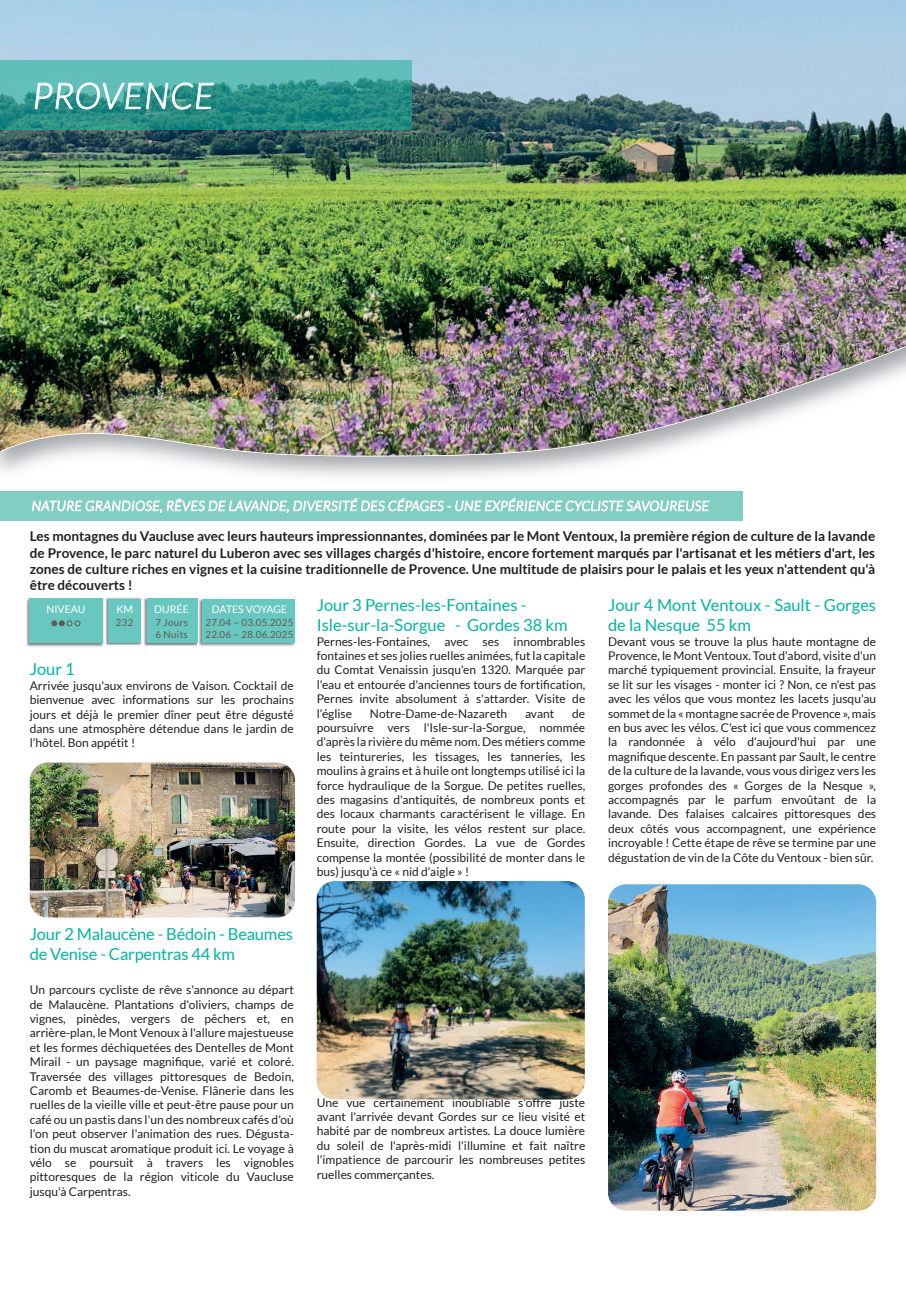
<style>
.page{position:relative;width:906px;height:1289px;background:#fff}
.page>*{position:absolute;margin:0;border:0;box-sizing:border-box;transform-origin:0 0}
.t1{font:italic 300 36px "Lato";letter-spacing:.03em;color:#fff}
.t2{font:16.5px/19.8px "Lato";color:#00b5a0}
.t3{font:700 13.5px/16.2px "Lato";color:#231f20;text-align:justify}
.t4{font:12px/14.4px "Lato";color:#231f20;text-align:justify}
.t5{font:10.5px "Lato";color:#fff}
.t6{font:10.5px "Lato";letter-spacing:-.02em;color:#fff}
.t7{font:9.75px/11.7px "Lato";letter-spacing:.03em;color:#605953}
</style>
<div class="page">
<img style="left:0;top:0;width:906px;height:456px">
<img style="left:26px;top:597px;width:269px;height:50px">
<div style="left:30px;top:598px;width:73px;height:44px;background:#68c7bf"></div>
<div style="left:108px;top:598px;width:33px;height:44px;background:#68c7bf"></div>
<div style="left:147px;top:598px;width:50px;height:44px;background:#68c7bf"></div>
<img style="left:197px;top:597px;width:2px;height:50px">
<img style="left:197px;top:598px;width:1px;height:44px">
<div style="left:203px;top:599px;width:92px;height:43px;background:#68c7bf"></div>
<svg style="left:51px;top:620px;width:29px;height:6px"></svg>
<div style="left:0;top:491px;width:742px;height:29px;background:#82cec2"></div>
<svg style="left:32px;top:498px;width:677px;height:15px"></svg>
<img style="left:0;top:61px;width:411px;height:69px">
<svg style="left:34px;top:77px;width:180px;height:40px"></svg>
<img style="left:317px;top:881px;width:268px;height:218px">
<img style="left:30px;top:762px;width:265px;height:155px">
<img style="left:608px;top:884px;width:268px;height:326px">
<h1 class="t1" style="left:32px;top:76px;width:183px">PROVENCE</h1>
<p class="t3" style="left:30px;top:528px;width:847px">Les montagnes du Vaucluse avec leurs hauteurs impressionnantes, dominées par le Mont Ventoux, la première région de culture de la lavande de Provence, le parc naturel du Luberon avec ses villages chargés d'histoire, encore fortement marqués par l'artisanat et les métiers d'art, les zones de culture riches en vignes et la cuisine traditionnelle de Provence. Une multitude de plaisirs pour le palais et les yeux n'attendent qu'à être découverts !</p>
<p class="t5" style="left:154px;top:603px;width:36px">DURÉE</p>
<p class="t5" style="left:46px;top:603px;width:40px">NIVEAU</p>
<p class="t5" style="left:116px;top:603px;width:18px">KM</p>
<p class="t7" style="left:116px;top:616px;width:19px">232</p>
<p class="t7" style="left:155px;top:616px;width:34px">7 Jours<br>6 Nuits</p>
<p class="t6" style="left:212px;top:603px;width:77px">DATES VOYAGE</p>
<p class="t7" style="left:205px;top:616px;width:90px">27.04 – 03.05.2025<br>22.06 – 28.06.2025</p>
<h2 class="t2" style="left:30px;top:659px;width:47px">Jour 1</h2>
<p class="t4" style="left:30px;top:678px;width:266px">Arrivée jusqu'aux environs de Vaison. Cocktail de bienvenue avec informations sur les prochains jours et déjà le premier dîner peut être dégusté dans une atmosphère détendue dans le jardin de l'hôtel. Bon appétit !</p>
<h2 class="t2" style="left:30px;top:924px;width:265px">Jour 2 Malaucène - Bédoin - Beaumes de Venise - Carpentras 44 km</h2>
<p class="t4" style="left:30px;top:982px;width:266px">Un parcours cycliste de rêve s'annonce au départ de Malaucène. Plantations d'oliviers, champs de vignes, pinèdes, vergers de pêchers et, en arrière-plan, le Mont Venoux à l'allure majestueuse et les formes déchiquetées des Dentelles de Mont Mirail - un paysage magnifique, varié et coloré.<br>Traversée des villages pittoresques de Bedoin, Caromb et Beaumes-de-Venise. Flânerie dans les ruelles de la vieille ville et peut-être pause pour un café ou un pastis dans l'un des nombreux cafés d'où l'on peut observer l'animation des rues. Dégusta&shy;tion du muscat aromatique produit ici. Le voyage à vélo se poursuit à travers les vignobles pittoresques de la région viticole du Vaucluse jusqu'à Carpentras.</p>
<h2 class="t2" style="left:317px;top:595px;width:252px">Jour 3 Pernes-les-Fontaines -<br>Isle-sur-la-Sorgue - Gordes 38 km</h2>
<p class="t4" style="left:317px;top:634px;width:270px">Pernes-les-Fontaines, avec ses innombrables fontaines et ses jolies ruelles animées, fut la capitale du Comtat Venaissin jusqu'en 1320. Marquée par l'eau et entourée d'anciennes tours de fortification, Pernes invite absolument à s'attarder. Visite de l'église</p>
<p class="t4" style="left:317px;top:706px;width:270px;text-indent:255px">de poursuivre vers l'Isle-sur-la-Sorgue, nommée d'après la rivière du même nom. Des métiers comme les teintureries, les tissages, les tanneries, les moulins à grains et à huile ont longtemps utilisé ici la force hydraulique de la Sorgue. De petites ruelles, des magasins d'antiquités, de nombreux ponts et des locaux charmants caractérisent le village. En route pour la visite, les vélos restent sur place.<br>Ensuite, direction Gordes. La vue de Gordes compense la montée (possibilité de monter dans le bus) jusqu'à ce « nid d'aigle » !</p>
<p class="t4" style="left:370px;top:706px;width:139px">Notre-Dame-de-Nazareth</p>
<p class="t4" style="left:525px;top:706px;width:31px">avant</p>
<p class="t4" style="left:317px;top:1094px;width:270px">Une vue certainement inoubliable s'offre juste avant l'arrivée devant Gordes sur ce lieu visité et habité par de nombreux artistes. La douce lumière du soleil de l'après-midi l'illumine et fait naître l'impatience de parcourir les nombreuses petites ruelles commerçantes.</p>
<h2 class="t2" style="left:608px;top:595px;width:270px">Jour 4 Mont Ventoux - Sault - Gorges de la Nesque 55 km</h2>
<p class="t4" style="left:608px;top:634px;width:270px">Devant vous se trouve la plus haute montagne de Provence, le Mont Ventoux. Tout d'abord, visite d'un marché typiquement provincial. Ensuite, la frayeur se lit sur les visages - monter ici ? Non, ce n'est pas avec les vélos que vous montez les lacets jusqu'au sommet de la « montagne sacrée de Provence », mais en bus avec les vélos. C'est ici que vous commencez la randonnée à vélo d'aujourd'hui par une magnifique descente. En passant par Sault, le centre de la culture de la lavande, vous vous dirigez vers les gorges profondes des « Gorges de la Nesque », accompagnés par le parfum envoûtant de la lavande. Des falaises calcaires pittoresques des deux côtés vous accompagnent, une expérience incroyable ! Cette étape de rêve se termine par une dégustation de vin de la Côte du Ventoux - bien sûr.</p>
</div>
